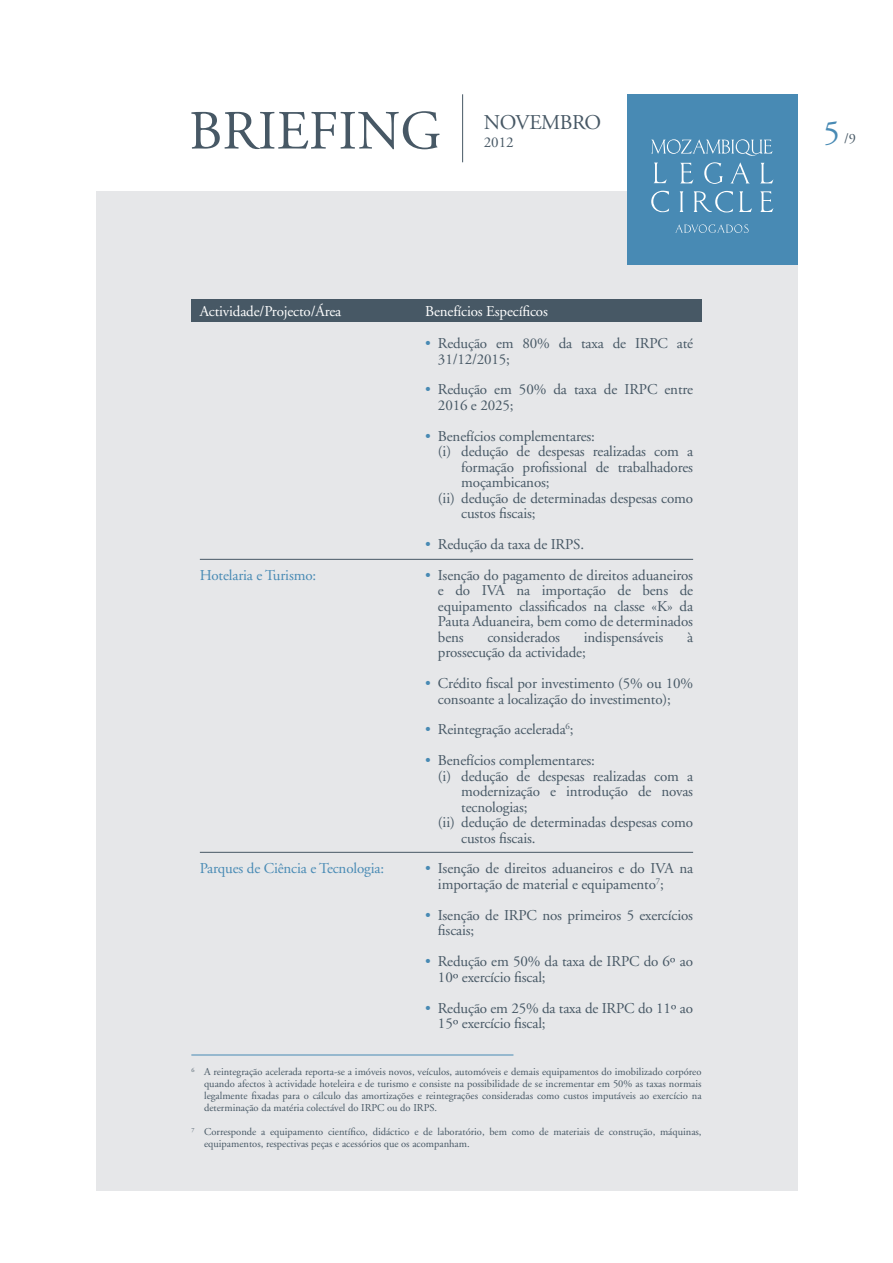
<style>
.page{position:relative;width:893px;height:1263px;background:#fff}
.page>*{position:absolute;margin:0;border:0;box-sizing:border-box;transform-origin:0 0}
.t1{font:55.2px "Adobe Garamond";color:#475865}
.t2{font:33px "Adobe Garamond";color:#488ab4}
.t3{font:21px "Adobe Garamond";letter-spacing:-.02em;color:#475865}
.t4{font:15px/15.5px "Adobe Garamond";letter-spacing:-.01em;color:#475865}
.t5{font:15px "Adobe Garamond";letter-spacing:-.01em;color:#488ab4}
.t6{font:15px "Adobe Garamond";letter-spacing:-.01em;color:#fff}
.t7{font:14.25px "Adobe Garamond";color:#475865}
.t8{font:10.5px/12px "Adobe Garamond";color:#475865;text-align:justify}
.s1{color:#488ab4}
</style>
<div class="page">
<div style="left:96px;top:191px;width:701px;height:1000px;background:#e6e7e9"></div>
<hr style="left:462px;top:94px;width:1px;height:68px;background:#475865">
<div style="left:627px;top:94px;width:170px;height:170px;background:#488ab4"></div>
<svg style="left:651px;top:139px;width:122px;height:17px"></svg>
<svg style="left:680px;top:163px;width:13px;height:20px"></svg>
<svg style="left:704px;top:162px;width:19px;height:22px"></svg>
<svg style="left:731px;top:162px;width:18px;height:21px"></svg>
<svg style="left:761px;top:163px;width:12px;height:20px"></svg>
<svg style="left:654px;top:163px;width:13px;height:20px"></svg>
<svg style="left:680px;top:191px;width:3px;height:21px"></svg>
<svg style="left:694px;top:191px;width:39px;height:21px"></svg>
<svg style="left:739px;top:191px;width:13px;height:21px"></svg>
<svg style="left:760px;top:191px;width:13px;height:21px"></svg>
<svg style="left:651px;top:191px;width:18px;height:21px"></svg>
<svg style="left:675px;top:224px;width:74px;height:9px"></svg>
<hr style="left:191px;top:1054px;width:322px;height:1px;background:#488ab4">
<div style="left:191px;top:300px;width:511px;height:22px;background:#475865"></div>
<hr style="left:200px;top:559px;width:493px;height:1px;background:#475865">
<hr style="left:200px;top:852px;width:493px;height:1px;background:#475865">
<h1 class="t1" style="left:189px;top:101px;width:184px">Briefing</h1>
<h3 class="t3" style="left:484px;top:111px;width:119px">NOVEMBRO</h3>
<p class="t4" style="left:484px;top:135px;width:31px">2012</p>
<p class="t6" style="left:200px;top:303px;width:143px">Actividade/Projecto/Área</p>
<p class="t5" style="left:200px;top:567px;width:118px">Hotelaria e Turismo:</p>
<p class="t5" style="left:200px;top:861px;width:186px">Parques de Ciência e Tecnologia:</p>
<p class="t6" style="left:425px;top:303px;width:124px">Benefícios Específicos</p>
<p class="t4" style="left:438px;top:336px;width:257px;text-indent:-13px"><span class="s1">•</span> Redução em 80% da taxa de IRPC até<br>31/12/2015;</p>
<p class="t4" style="left:438px;top:382px;width:257px;text-indent:-13px"><span class="s1">•</span> Redução em 50% da taxa de IRPC entre<br>2016 e 2025;</p>
<p class="t4" style="left:425px;top:429px;width:171px"><span class="s1">•</span> Benefícios complementares:</p>
<p class="t4" style="left:438px;top:444px;width:257px">(i) dedução de despesas realizadas com a</p>
<p class="t4" style="left:461px;top:460px;width:233px">formação profissional de trabalhadores</p>
<p class="t4" style="left:461px;top:475px;width:90px">moçambicanos;</p>
<p class="t4" style="left:438px;top:490px;width:257px">(ii) dedução de determinadas despesas como</p>
<p class="t4" style="left:461px;top:506px;width:76px">custos fiscais;</p>
<p class="t4" style="left:425px;top:537px;width:160px"><span class="s1">•</span> Redução da taxa de IRPS.</p>
<p class="t4" style="left:438px;top:568px;width:257px;text-align:justify;text-indent:-13px"><span class="s1">•</span> Isenção do pagamento de direitos aduaneiros e do IVA na importação de bens de equipamento classificados na classe «K» da Pauta Aduaneira, bem como de determinados bens</p>
<p class="t4" style="left:487px;top:630px;width:74px">considerados</p>
<p class="t4" style="left:584px;top:630px;width:81px">indispensáveis</p>
<p class="t4" style="left:687px;top:630px;width:8px">à</p>
<p class="t4" style="left:438px;top:645px;width:149px">prossecução da actividade;</p>
<p class="t4" style="left:438px;top:676px;width:257px;text-indent:-13px"><span class="s1">•</span> Crédito fiscal por investimento (5% ou 10% consoante a localização do investimento);</p>
<p class="t4" style="left:425px;top:722px;width:150px"><span class="s1">•</span> Reintegração acelerada<sup>6</sup>;</p>
<p class="t4" style="left:425px;top:753px;width:171px"><span class="s1">•</span> Benefícios complementares:</p>
<p class="t4" style="left:438px;top:769px;width:257px">(i) dedução de despesas realizadas com a</p>
<p class="t4" style="left:461px;top:784px;width:233px">modernização e introdução de novas</p>
<p class="t4" style="left:461px;top:799px;width:68px">tecnologias;</p>
<p class="t4" style="left:438px;top:815px;width:257px">(ii) dedução de determinadas despesas como</p>
<p class="t4" style="left:461px;top:830px;width:76px">custos fiscais.</p>
<p class="t4" style="left:438px;top:861px;width:257px;text-indent:-13px"><span class="s1">•</span> Isenção de direitos aduaneiros e do IVA na importação de material e equipamento<sup>7</sup>;</p>
<p class="t4" style="left:438px;top:908px;width:257px;text-indent:-13px"><span class="s1">•</span> Isenção de IRPC nos primeiros 5 exercícios fiscais;</p>
<p class="t4" style="left:438px;top:954px;width:257px;text-indent:-13px"><span class="s1">•</span> Redução em 50% da taxa de IRPC do 6º ao<br>10º exercício fiscal;</p>
<p class="t4" style="left:438px;top:1000px;width:257px;text-indent:-13px"><span class="s1">•</span> Redução em 25% da taxa de IRPC do 11º ao<br>15º exercício fiscal;</p>
<p class="t8" style="left:204px;top:1066px;width:499px;text-indent:-13px"><sup>6</sup> A reintegração acelerada reporta-se a imóveis novos, veículos, automóveis e demais equipamentos do imobilizado corpóreo quando afectos à actividade hoteleira e de turismo e consiste na possibilidade de se incrementar em 50% as taxas normais legalmente fixadas para o cálculo das amortizações e reintegrações consideradas como custos imputáveis ao exercício na determinação da matéria colectável do IRPC ou do IRPS.</p>
<p class="t8" style="left:204px;top:1126px;width:499px;text-indent:-13px"><sup>7</sup> Corresponde a equipamento científico, didáctico e de laboratório, bem como de materiais de construção, máquinas, equipamentos, respectivas peças e acessórios que os acompanham.</p>
<h2 class="t2" style="left:823px;top:115px;width:18px">5</h2>
<p class="t7" style="left:844px;top:131px;width:13px">/9</p>
</div>
